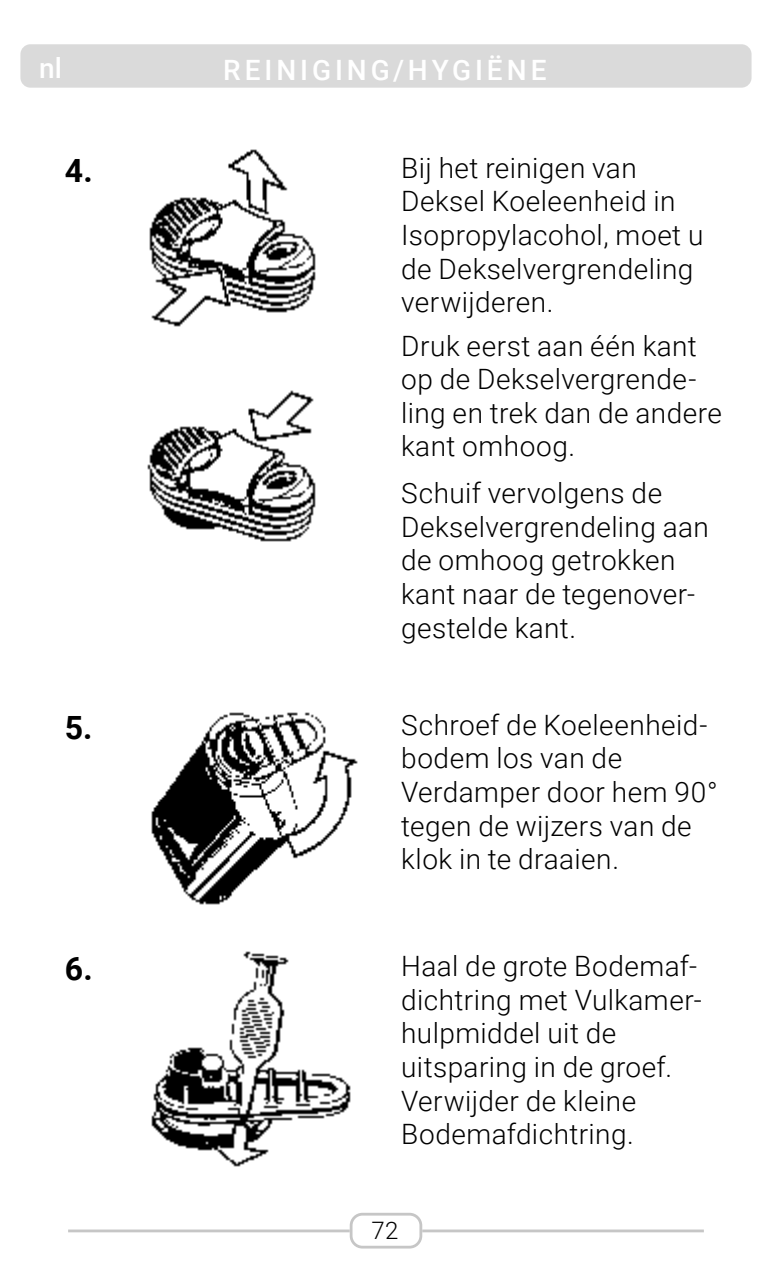
<style>
.page{position:relative;width:772px;height:1282px;background:#fff}
.page>*{position:absolute;margin:0;border:0;box-sizing:border-box;transform-origin:0 0}
.t1{font:700 32px "Roboto";color:#000}
.t2{font:300 28px/33.6px "Roboto";letter-spacing:.015em;color:#000}
.t3{font:500 28px "Roboto";letter-spacing:.14em;color:#fff}
.t4{font:300 24px "Roboto";color:#000}
</style>
<div class="page">
<div style="left:349px;top:1212px;width:73px;height:36px;border:3px solid #c6c6c6;border-radius:11px"></div>
<hr style="left:68px;top:1229px;width:281px;height:3px;background:#c6c6c6">
<hr style="left:422px;top:1229px;width:281px;height:3px;background:#c6c6c6">
<div style="left:20px;top:44px;width:731px;height:44px;background:#dadada;border-radius:10px"></div>
<img style="left:151px;top:951px;width:200px;height:216px">
<img style="left:151px;top:712px;width:207px;height:193px">
<img style="left:149px;top:149px;width:167px;height:178px">
<img style="left:147px;top:390px;width:169px;height:152px">
<p class="t3" style="left:39px;top:49px;width:24px">nl</p>
<p class="t3" style="left:223px;top:51px;width:324px">REINIGING/HYGIËNE</p>
<p class="t1" style="left:65px;top:148px;width:29px">4.</p>
<p class="t2" style="left:401px;top:150px;width:303px">Bij het reinigen van<br>Deksel Koeleenheid in<br>Isopropylacohol, moet u de Dekselvergrendeling verwijderen.</p>
<p class="t2" style="left:401px;top:328px;width:322px">Druk eerst aan één kant op de Dekselvergrende&shy;ling en trek dan de andere kant omhoog.</p>
<p class="t2" style="left:401px;top:475px;width:309px">Schuif vervolgens de<br>Dekselvergrendeling aan de omhoog getrokken kant naar de tegenover&shy;gestelde kant.</p>
<p class="t1" style="left:65px;top:705px;width:29px">5.</p>
<p class="t1" style="left:65px;top:946px;width:29px">6.</p>
<p class="t2" style="left:401px;top:707px;width:317px">Schroef de Koeleenheid&shy;bodem los van de<br>Verdamper door hem 90° tegen de wijzers van de klok in te draaien.</p>
<p class="t2" style="left:401px;top:948px;width:302px">Haal de grote Bodemaf&shy;dichtring met Vulkamer&shy;hulpmiddel uit de uitsparing in de groef.<br>Verwijder de kleine<br>Bodemafdichtring.</p>
<p class="t4" style="left:371px;top:1213px;width:29px">72</p>
</div>
